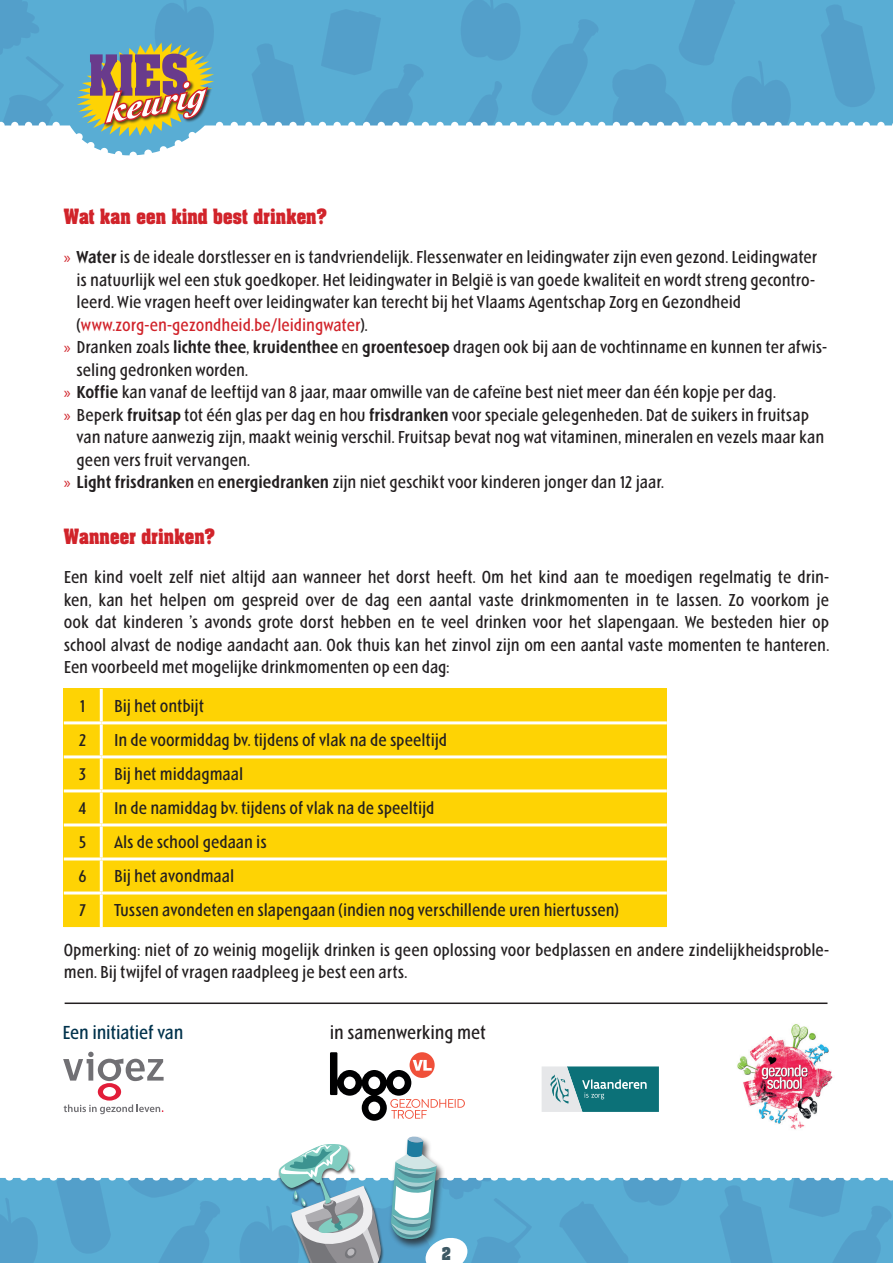
<style>
.page{position:relative;width:893px;height:1263px;background:#fff}
.page>*{position:absolute;margin:0;border:0;box-sizing:border-box;transform-origin:0 0}
.Titel2{font:700 18px "Aachen Std";letter-spacing:.01em;color:#d1232a;scale:.85 1}
.t1{font:18px "Spitz Cd S";letter-spacing:-.01em;color:#231f20}
.t2{font:18px "Spitz Cd S";letter-spacing:-.015em;color:#00324c}
.Body{font:16.5px/22.5px "Spitz Cd S";letter-spacing:-.005em;color:#231f20}
.Paginanummer{font:700 15px "Aachen Std";color:#3d5863;scale:.85 1}
.s1{font-family:"Myriad Pro";color:#d1232a}
.s2{font-weight:500}
.s3{color:#d1232a}
</style>
<div class="page">
<svg style="left:66px;top:0;width:827px;height:155px;fill:#59add4"></svg>
<svg style="left:252px;top:42px;width:54px;height:106px"></svg>
<svg style="left:321px;top:8px;width:64px;height:147px"></svg>
<svg style="left:0;top:0;width:66px;height:126px;background:#59a9d1"></svg>
<svg style="left:77px;top:0;width:139px;height:147px;background:#869f9e"></svg>
<svg style="left:0;top:1178px;width:893px;height:85px;background:#58a9d1"></svg>
<svg style="left:789px;top:1178px;width:60px;height:2px"></svg>
<svg style="left:622px;top:1178px;width:62px;height:2px"></svg>
<div style="left:388px;top:1136px;width:57px;height:114px;background:#231f20;opacity:.75"></div>
<svg style="left:391px;top:1136px;width:76px;height:127px"></svg>
<div style="left:278px;top:1144px;width:106px;height:119px;background:#231f20;opacity:.75"></div>
<svg style="left:279px;top:1144px;width:103px;height:119px"></svg>
<div style="left:64px;top:689px;width:603px;height:238px;background:#fed304"></div>
<hr style="left:64px;top:721px;width:37px;height:3px;background:#fff">
<hr style="left:101px;top:721px;width:566px;height:3px;background:#fff">
<hr style="left:64px;top:755px;width:37px;height:3px;background:#fff">
<hr style="left:101px;top:755px;width:566px;height:3px;background:#fff">
<hr style="left:64px;top:789px;width:37px;height:3px;background:#fff">
<hr style="left:101px;top:789px;width:566px;height:3px;background:#fff">
<hr style="left:64px;top:823px;width:37px;height:3px;background:#fff">
<hr style="left:101px;top:823px;width:566px;height:3px;background:#fff">
<hr style="left:64px;top:857px;width:37px;height:3px;background:#fff">
<hr style="left:101px;top:857px;width:566px;height:3px;background:#fff">
<hr style="left:64px;top:891px;width:37px;height:3px;background:#fff">
<hr style="left:101px;top:891px;width:566px;height:3px;background:#fff">
<hr style="left:100px;top:689px;width:3px;height:32px;background:#fff">
<hr style="left:100px;top:724px;width:3px;height:31px;background:#fff">
<hr style="left:100px;top:758px;width:3px;height:31px;background:#fff">
<hr style="left:100px;top:792px;width:3px;height:31px;background:#fff">
<hr style="left:100px;top:826px;width:3px;height:31px;background:#fff">
<hr style="left:100px;top:860px;width:3px;height:31px;background:#fff">
<hr style="left:100px;top:894px;width:3px;height:33px;background:#fff">
<svg style="left:63px;top:1052px;width:101px;height:62px"></svg>
<img style="left:737px;top:1024px;width:96px;height:106px">
<svg style="left:542px;top:1066px;width:117px;height:46px;background:#52979c"></svg>
<hr style="left:65px;top:1002px;width:762px;height:2px;background:#231f20">
<svg style="left:330px;top:1052px;width:135px;height:69px"></svg>
<p class="Titel2" style="left:64px;top:203px;width:311px">Wat kan een kind best drinken?</p>
<p class="Body" style="left:77px;top:246px;width:742px;text-indent:-13px"><span class="s1">»</span> <span class="s2">Water</span> is de ideale dorstlesser en is tandvriendelijk. Flessenwater en leidingwater zijn even gezond. Leidingwater is natuurlijk wel een stuk goedkoper. Het leidingwater in België is van goede kwaliteit en wordt streng gecontro&shy;leerd. Wie vragen heeft over leidingwater kan terecht bij het Vlaams Agentschap Zorg en Gezondheid (<span class="s3">www.zorg-en-gezondheid.be/leidingwater</span>).</p>
<p class="Body" style="left:77px;top:336px;width:752px;text-indent:-13px"><span class="s1">»</span> Dranken zoals <span class="s2">lichte thee</span>, <span class="s2">kruidenthee</span> en <span class="s2">groentesoep</span> dragen ook bij aan de vochtinname en kunnen ter afwis&shy;seling gedronken worden.</p>
<p class="Body" style="left:64px;top:381px;width:713px"><span class="s1">»</span> <span class="s2">Koffie</span> kan vanaf de leeftijd van 8 jaar, maar omwille van de cafeïne best niet meer dan één kopje per dag.</p>
<p class="Body" style="left:77px;top:404px;width:749px;text-indent:-13px"><span class="s1">»</span> Beperk <span class="s2">fruitsap</span> tot één glas per dag en hou <span class="s2">frisdranken</span> voor speciale gelegenheden. Dat de suikers in fruitsap van nature aanwezig zijn, maakt weinig verschil. Fruitsap bevat nog wat vitaminen, mineralen en vezels maar kan geen vers fruit vervangen.</p>
<p class="Body" style="left:64px;top:471px;width:602px"><span class="s1">»</span> <span class="s2">Light frisdranken</span> en <span class="s2">energiedranken</span> zijn niet geschikt voor kinderen jonger dan 12 jaar.</p>
<p class="Titel2" style="left:64px;top:523px;width:180px">Wanneer drinken?</p>
<p class="Body" style="left:64px;top:566px;width:767px;text-align:justify">Een kind voelt zelf niet altijd aan wanneer het dorst heeft. Om het kind aan te moedigen regelmatig te drin&shy;ken, kan het helpen om gespreid over de dag een aantal vaste drinkmomenten in te lassen. Zo voorkom je ook dat kinderen ’s avonds grote dorst hebben en te veel drinken voor het slapengaan. We besteden hier op school alvast de nodige aandacht aan. Ook thuis kan het zinvol zijn om een aantal vaste momenten te hanteren.<br>Een voorbeeld met mogelijke drinkmomenten op een dag:</p>
<p class="Body" style="left:80px;top:695px;width:7px">1</p>
<p class="Body" style="left:114px;top:695px;width:92px">Bij het ontbijt</p>
<p class="Body" style="left:79px;top:729px;width:9px">2</p>
<p class="Body" style="left:114px;top:729px;width:335px">In de voormiddag bv. tijdens of vlak na de speeltijd</p>
<p class="Body" style="left:79px;top:763px;width:9px">3</p>
<p class="Body" style="left:114px;top:763px;width:131px">Bij het middagmaal</p>
<p class="Body" style="left:78px;top:797px;width:10px">4</p>
<p class="Body" style="left:114px;top:797px;width:322px">In de namiddag bv. tijdens of vlak na de speeltijd</p>
<p class="Body" style="left:79px;top:831px;width:9px">5</p>
<p class="Body" style="left:114px;top:831px;width:154px">Als de school gedaan is</p>
<p class="Body" style="left:78px;top:865px;width:10px">6</p>
<p class="Body" style="left:114px;top:865px;width:122px">Bij het avondmaal</p>
<p class="Body" style="left:79px;top:899px;width:8px">7</p>
<p class="Body" style="left:114px;top:899px;width:506px">Tussen avondeten en slapengaan (indien nog verschillende uren hiertussen)</p>
<p class="Body" style="left:64px;top:938px;width:767px">Opmerking: niet of zo weinig mogelijk drinken is geen oplossing voor bedplassen en andere zindelijkheidsproble&shy;men. Bij twijfel of vragen raadpleeg je best een arts.</p>
<p class="t2" style="left:62px;top:1021px;width:123px">Een initiatief van</p>
<p class="t1" style="left:330px;top:1021px;width:157px">in samenwerking met</p>
<p class="Paginanummer" style="left:442px;top:1243px;width:12px">2</p>
</div>
